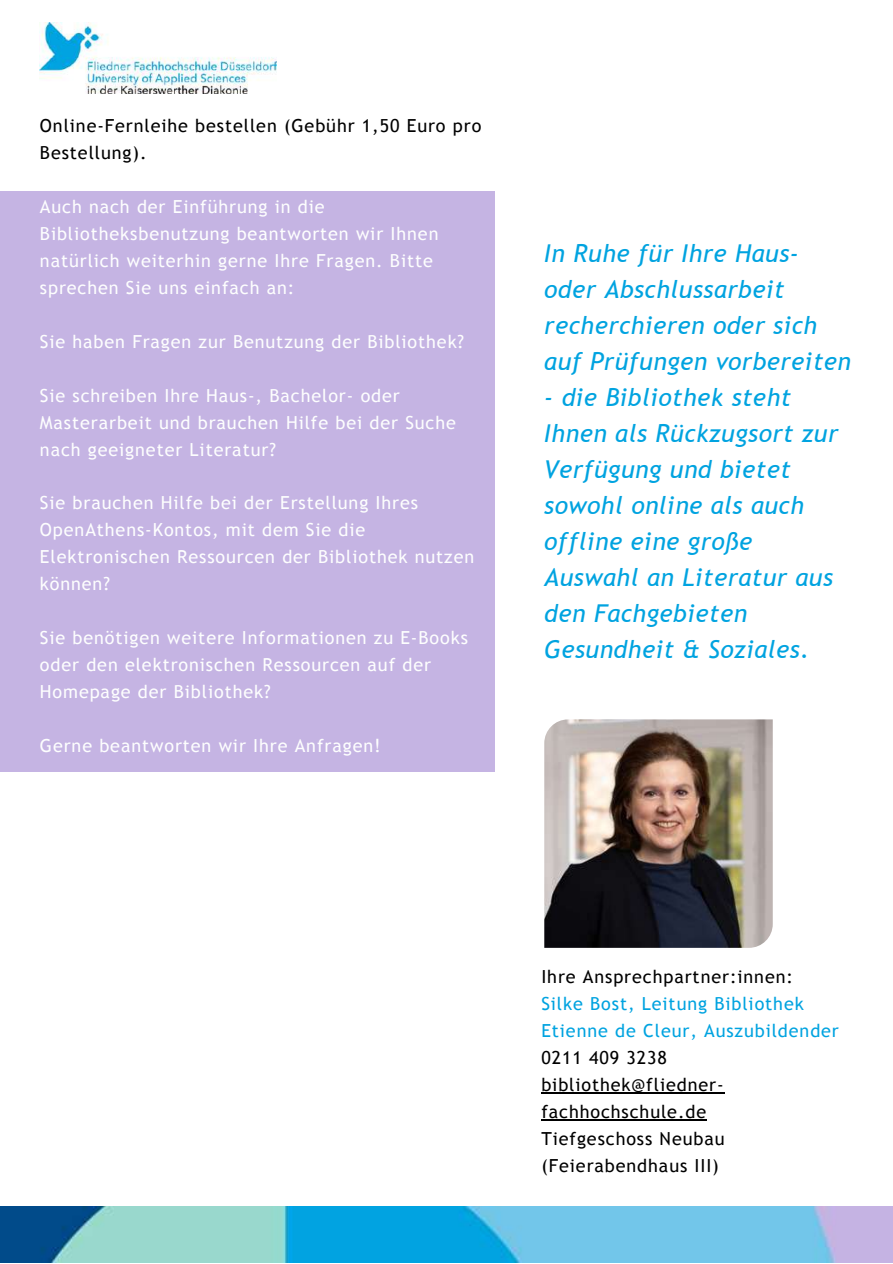
<style>
.page{position:relative;width:893px;height:1264px;background:#fff}
.page>*{position:absolute;margin:0;border:0;box-sizing:border-box;transform-origin:0 0}
.t1{font:italic 24.6px/36px "Trebuchet MS";letter-spacing:.02em;color:#00a3e0}
.t2{font:18px/27px "Trebuchet MS";letter-spacing:.05em;color:#fdfefe}
.t3{font:18px/27px "Trebuchet MS";letter-spacing:.05em;color:#000}
.t4{font:18px/27px "Trebuchet MS";letter-spacing:.05em;color:#00a3e0}
</style>
<div class="page">
<hr style="left:541px;top:1092px;width:183px;height:1px;background:#000">
<hr style="left:541px;top:1119px;width:166px;height:1px;background:#000">
<img style="left:40px;top:22px;width:236px;height:71px">
<div style="left:0;top:192px;width:494px;height:580px;background:#c5b4e3"></div>
<img style="left:0;top:1206px;width:892px;height:56px">
<img style="left:544px;top:719px;width:228px;height:228px">
<p class="t3" style="left:40px;top:112px;width:443px">Online-Fernleihe bestellen (Gebühr 1,50 Euro pro<br>Bestellung).</p>
<p class="t2" style="left:40px;top:193px;width:400px">Auch nach der Einführung in die Bibliotheksbenutzung beantworten wir Ihnen natürlich weiterhin gerne Ihre Fragen. Bitte sprechen Sie uns einfach an:</p>
<p class="t2" style="left:40px;top:327px;width:426px">Sie haben Fragen zur Benutzung der Bibliothek?</p>
<p class="t2" style="left:40px;top:381px;width:417px">Sie schreiben Ihre Haus-, Bachelor- oder<br>Masterarbeit und brauchen Hilfe bei der Suche nach geeigneter Literatur?</p>
<p class="t2" style="left:40px;top:489px;width:436px">Sie brauchen Hilfe bei der Erstellung Ihres OpenAthens-Kontos, mit dem Sie die Elektronischen Ressourcen der Bibliothek nutzen können?</p>
<p class="t2" style="left:40px;top:624px;width:429px">Sie benötigen weitere Informationen zu E-Books oder den elektronischen Ressourcen auf der<br>Homepage der Bibliothek?</p>
<p class="t2" style="left:40px;top:732px;width:342px">Gerne beantworten wir Ihre Anfragen!</p>
<h1 class="t1" style="left:544px;top:235px;width:308px">In Ruhe für Ihre Haus&shy;oder Abschlussarbeit recherchieren oder sich auf Prüfungen vorbereiten</h1>
<h1 class="t1" style="left:544px;top:379px;width:295px">- die Bibliothek steht<br>Ihnen als Rückzugsort zur<br>Verfügung und bietet sowohl online als auch offline eine große<br>Auswahl an Literatur aus den Fachgebieten<br>Gesundheit &amp; Soziales.</h1>
<p class="t3" style="left:541px;top:963px;width:253px">Ihre Ansprechpartner:innen:</p>
<p class="t4" style="left:541px;top:990px;width:299px">Silke Bost, Leitung Bibliothek<br>Etienne de Cleur, Auszubildender</p>
<p class="t3" style="left:541px;top:1044px;width:185px">0211 409 3238 bibliothek@fliedner&shy;fachhochschule.de<br>Tiefgeschoss Neubau (Feierabendhaus III)</p>
</div>
